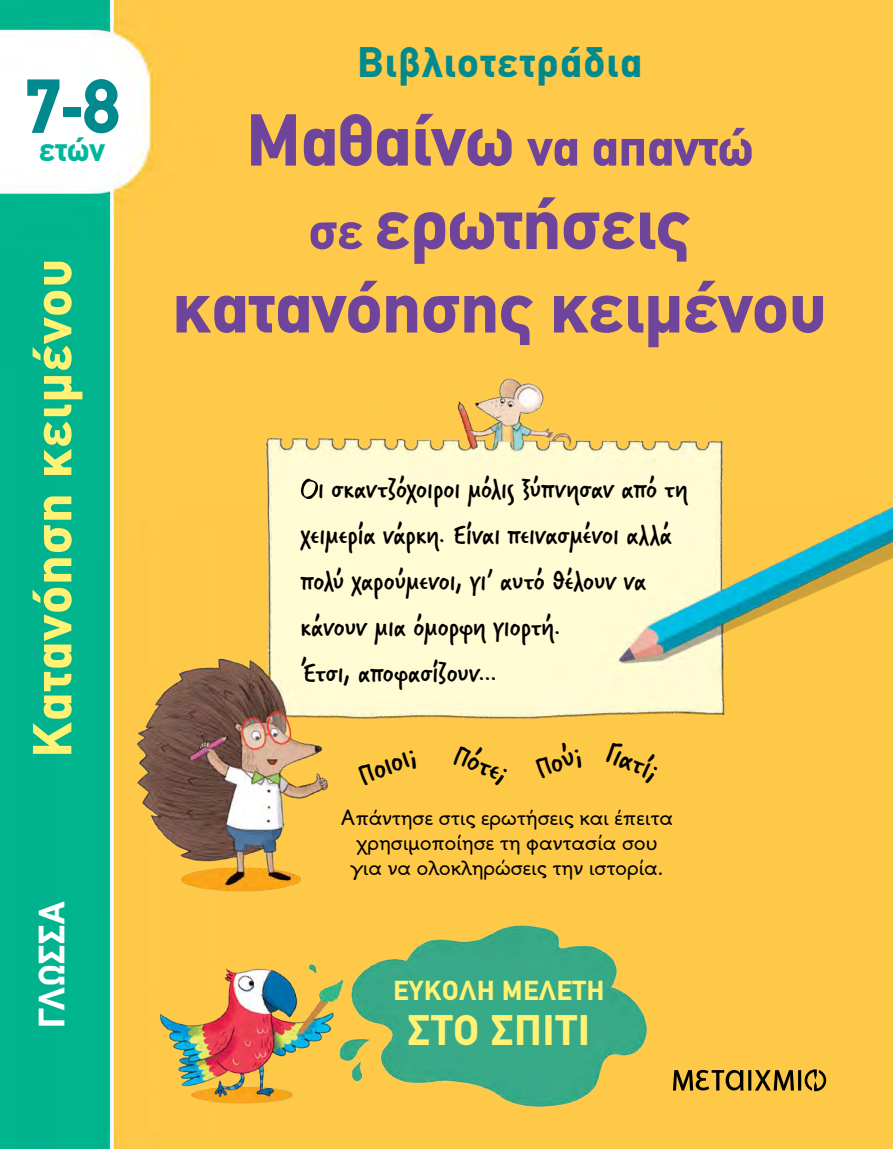
<style>
.page{position:relative;width:893px;height:1149px;background:#fff}
.page>*{position:absolute;margin:0;border:0;box-sizing:border-box;transform-origin:0 0}
.t1{font:700 75px "CF Din";color:#008a8e}
.t2{font:700 72px/83.4px "CF Din";color:#6f459b;text-align:center}
.t3{font:700 54px "CF Din";letter-spacing:.03em;color:#fff275}
.t4{font:700 52.5px "CF Din";color:#6f459b}
.t5{font:700 42px "CF Din";letter-spacing:.04em;color:#008a8e}
.t6{font:700 42px "CF Din";letter-spacing:.03em;color:#fff275}
.t7{font:700 36px "CF Din";letter-spacing:.03em;color:#fff}
.t8{font:33.45px "Verveine";color:#000}
.t9{font:700 33px "CF Din";color:#00b79e}
.t10{font:30px/45.8px "Verveine";color:#000}
.t11{font:700 27px "CF Din";letter-spacing:.03em;color:#fff275}
.t12{font:21px/25.2px "PF Alfabeta";color:#000;text-align:center}
.s1{font-size:72px}
.s2{font-size:52.5px}
</style>
<div class="page">
<img style="left:0;top:0;width:893px;height:1148px">
<img style="left:139px;top:905px;width:521px;height:223px">
<img style="left:82px;top:350px;width:811px;height:551px">
<svg style="left:673px;top:1069px;width:154px;height:21px;background:#9c7b2c"></svg>
<svg style="left:301px;top:478px;width:17px;height:21px"></svg>
<svg style="left:885px;top:0;width:8px;height:2px"></svg>
<h1 class="t1" style="left:24px;top:66px;width:97px">7-8</h1>
<p class="t9" style="left:39px;top:131px;width:67px">ετών</p>
<h3 class="t3" style="left:23px;top:757px;width:500px;rotate:-90deg">Κατανόηση κειμένου</h3>
<p class="t7" style="left:32px;top:1028px;width:129px;rotate:-90deg">ΓΛΩΣΣΑ</p>
<h3 class="t5" style="left:358px;top:39px;width:286px">Βιβλιοτετράδια</h3>
<h3 class="t4" style="left:246px;top:119px;width:508px"><span class="s1">Μαθαίνω</span> να απαντώ</h3>
<h2 class="t2" style="left:173px;top:183px;width:656px"><span class="s2">σε</span> ερωτήσεις κατανόησης κειμένου</h2>
<p class="t10" style="left:301px;top:466px;width:388px;text-indent:17px">ι σκαντζόχοιροι μόλις ξύπνησαν από τη χειμερία νάρκη. Είναι πεινασμένοι αλλά πολύ χαρούμενοι, γι’ αυτό θέλουν να κάνουν μια όμορφη γιορτή.<br>Έτσι, αποφασίζουν…</p>
<p class="t8" style="left:351px;top:754px;width:63px;rotate:-22deg">Ποιοι;</p>
<p class="t8" style="left:528px;top:747px;width:50px;rotate:-22deg">Πού;</p>
<p class="t8" style="left:464px;top:731px;width:59px;rotate:22deg">Πότε;</p>
<p class="t8" style="left:616px;top:729px;width:57px;rotate:22deg">Γιατί;</p>
<p class="t12" style="left:341px;top:804px;width:333px">Απάντησε στις ερωτήσεις και έπειτα χρησιμοποίησε τη φαντασία σου για να ολοκληρώσεις την ιστορία.</p>
<p class="t11" style="left:393px;top:975px;width:213px">ΕΥΚΟΛΗ ΜΕΛΕΤΗ</p>
<h3 class="t6" style="left:408px;top:1007px;width:183px">ΣΤΟ ΣΠΙΤΙ</h3>
</div>
